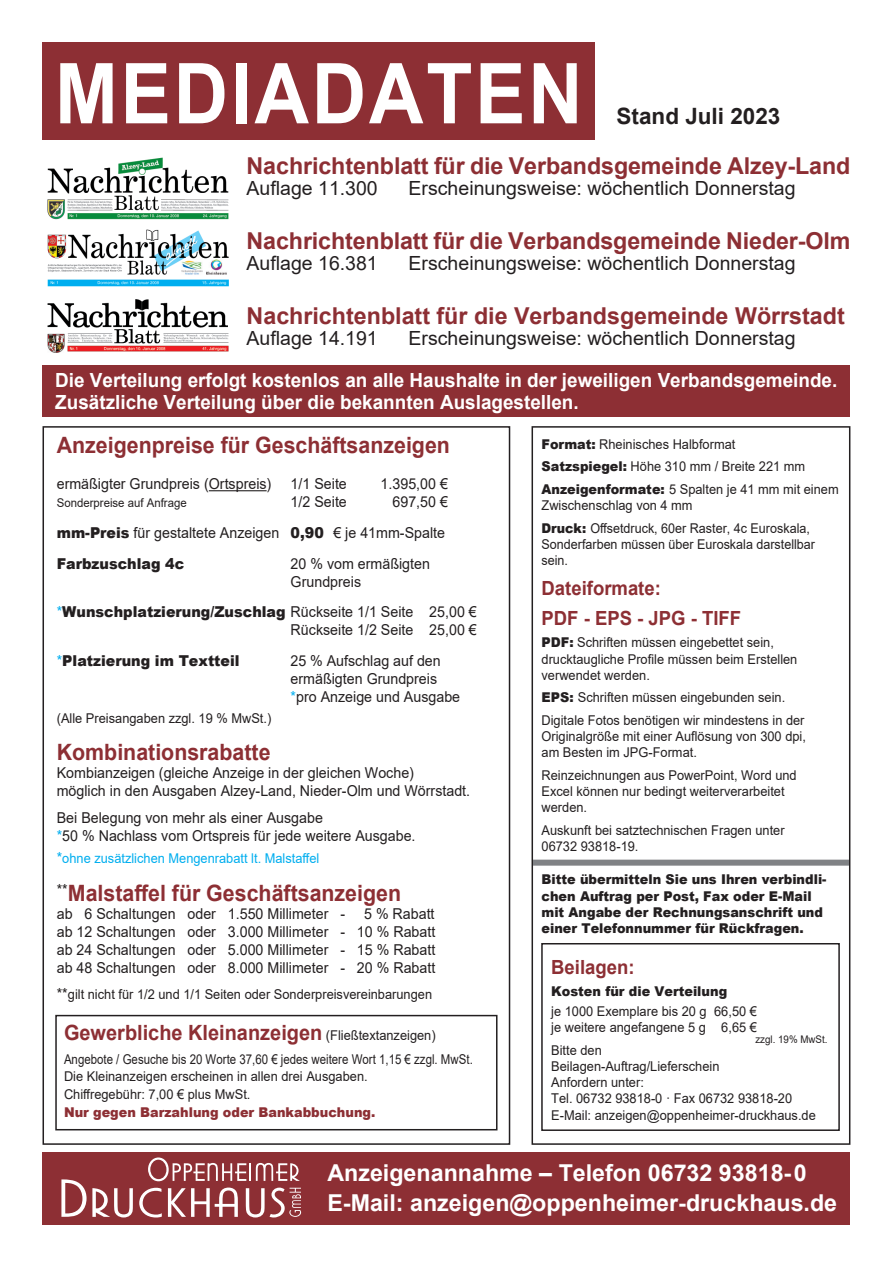
<style>
.page{position:relative;width:893px;height:1263px;background:#fff}
.page>*{position:absolute;margin:0;border:0;box-sizing:border-box;transform-origin:0 0}
.t1{font:700 84px "Arial";letter-spacing:.035em;color:#fff;scale:.9 1}
.t2{font:700 23.25px "Arial";letter-spacing:-.005em;color:#8d2f34}
.t3{font:700 23.25px/30px "Arial";color:#fff}
.t4{font:700 22.5px "Arial";color:#8d2f34;scale:.95 1}
.t5{font:700 22.5px "Arial";color:#231f20}
.t6{font:700 21px "Arial";color:#8d2f34;scale:.95 1}
.t7{font:19.5px "Arial";color:#231f20}
.t8{font:700 19.5px/21.8px "Arial";color:#fff}
.t9{font:700 19.5px/29.8px "Arial";color:#8d2f34;scale:.95 1}
.t10{font:15px/18px "Arial";color:#231f20;scale:.95 1}
.t11{font:900 15px "Arial";color:#231f20;scale:.95 1}
.t12{font:13.5px/16.2px "Arial";color:#231f20;scale:.95 1}
.t13{font:900 13.5px/16.2px "Arial";color:#231f20;scale:.95 1}
.t14{font:13.5px/17.7px "Arial";color:#231f20;scale:.85 1}
.t15{font:13.5px/16.2px "Arial";color:#231f20;scale:.93 1}
.t16{font:13.5px "Arial";color:#00aeef;scale:.95 1}
.t17{font:900 13.5px "Arial";color:#8d2f34;scale:.95 1}
.t18{font:12px "Arial";color:#231f20;scale:.95 1}
.t19{font:10.5px "Arial";color:#231f20;scale:.93 1}
.s1{color:#fff}
.s2{font-weight:900}
.s3{color:#00aeef}
.s4{font-weight:400;color:#00aeef}
.s5{font-size:15px}
.s6{font-weight:400;font-size:13.5px;color:#231f20}
</style>
<div class="page">
<div style="left:43px;top:43px;width:552px;height:97px;background:#8d2f34"></div>
<div style="left:43px;top:366px;width:807px;height:51px;background:#8d2f34"></div>
<div style="left:43px;top:1152px;width:807px;height:73px;background:#8d2f34"></div>
<svg style="left:148px;top:1157px;width:152px;height:24px"></svg>
<svg style="left:61px;top:1179px;width:72px;height:38px"></svg>
<svg style="left:139px;top:1188px;width:23px;height:29px"></svg>
<svg style="left:168px;top:1187px;width:70px;height:30px"></svg>
<svg style="left:246px;top:1187px;width:55px;height:30px"></svg>
<img style="left:48px;top:157px;width:181px;height:196px">
<div style="left:533px;top:860px;width:316px;height:6px;background:#808285"></div>
<div style="left:531px;top:426px;width:319px;height:719px;border:2px solid #231f20"></div>
<div style="left:541px;top:943px;width:299px;height:188px;border:2px solid #231f20"></div>
<hr style="left:209px;top:490px;width:58px;height:1px;background:#231f20">
<div style="left:43px;top:426px;width:467px;height:719px;border:2px solid #231f20"></div>
<div style="left:55px;top:1015px;width:442px;height:115px;border:2px solid #231f20"></div>
<h1 class="t1" style="left:55px;top:35px;width:588px">MEDIADATEN</h1>
<h3 class="t5" style="left:617px;top:100px;width:165px">Stand Juli 2023</h3>
<h2 class="t2" style="left:247px;top:150px;width:605px">Nachrichtenblatt für die Verbandsgemeinde Alzey-Land</h2>
<h3 class="t7" style="left:247px;top:175px;width:133px">Auflage 11.300</h3>
<h3 class="t7" style="left:409px;top:175px;width:388px">Erscheinungsweise: wöchentlich Donnerstag</h3>
<h2 class="t2" style="left:247px;top:225px;width:605px">Nachrichtenblatt für die Verbandsgemeinde Nieder-Olm</h2>
<h3 class="t7" style="left:247px;top:250px;width:133px">Auflage 16.381</h3>
<h3 class="t7" style="left:409px;top:250px;width:388px">Erscheinungsweise: wöchentlich Donnerstag</h3>
<h2 class="t2" style="left:247px;top:299px;width:600px">Nachrichtenblatt für die Verbandsgemeinde Wörrstadt</h2>
<h3 class="t7" style="left:247px;top:325px;width:133px">Auflage 14.191</h3>
<h3 class="t7" style="left:409px;top:325px;width:388px">Erscheinungsweise: wöchentlich Donnerstag</h3>
<h3 class="t8" style="left:55px;top:370px;width:784px">Die Verteilung erfolgt kostenlos an alle Haushalte in der jeweiligen Verbandsgemeinde.<br>Zusätzliche Verteilung über die bekannten Auslagestellen.</h3>
<h3 class="t4" style="left:57px;top:429px;width:415px">Anzeigenpreise für Geschäftsanzeigen</h3>
<p class="t10" style="left:57px;top:475px;width:227px">ermäßigter Grundpreis (Ortspreis)</p>
<p class="t10" style="left:291px;top:475px;width:61px">1/1 Seite</p>
<p class="t10" style="left:381px;top:475px;width:72px">1.395,00 €</p>
<p class="t18" style="left:57px;top:495px;width:138px">Sonderpreise auf Anfrage</p>
<p class="t10" style="left:291px;top:493px;width:61px">1/2 Seite</p>
<p class="t10" style="left:57px;top:486px;width:413px;line-height:30.8px;text-indent:324px"><span class="s1">0.</span>697,50 € <span class="s2">mm-Preis</span> für gestaltete Anzeigen <span class="s2">0,90</span> € je 41mm-Spalte<br><span class="s2">Farbzuschlag 4c</span></p>
<p class="t10" style="left:291px;top:554px;width:148px">20 % vom ermäßigten<br>Grundpreis</p>
<p class="t10" style="left:57px;top:603px;width:444px;text-align:right"><span class="s3">*</span><span class="s2">Wunschplatzierung/Zuschlag</span> Rückseite 1/1 Seite 25,00 €<br>Rückseite 1/2 Seite 25,00 €</p>
<p class="t11" style="left:57px;top:650px;width:194px"><span class="s4">*</span>Platzierung im Textteil</p>
<p class="t10" style="left:291px;top:652px;width:180px">25 % Aufschlag auf den ermäßigten Grundpreis <span class="s3">*</span>pro Anzeige und Ausgabe</p>
<p class="t12" style="left:57px;top:710px;width:227px">(Alle Preisangaben zzgl. 19 % MwSt.)</p>
<h3 class="t4" style="left:57px;top:736px;width:227px">Kombinationsrabatte</h3>
<p class="t10" style="left:57px;top:764px;width:437px">Kombianzeigen (gleiche Anzeige in der gleichen Woche)<br>möglich in den Ausgaben Alzey-Land, Nieder-Olm und Wörrstadt.</p>
<p class="t10" style="left:57px;top:808px;width:379px">Bei Belegung von mehr als einer Ausgabe<br><span class="s3">*</span>50 % Nachlass vom Ortspreis für jede weitere Ausgabe.</p>
<p class="t16" style="left:57px;top:849px;width:278px"><span class="s5">*</span>ohne zusätzlichen Mengenrabatt lt. Malstaffel</p>
<h3 class="t4" style="left:57px;top:877px;width:364px"><sup>**</sup>Malstaffel für Geschäftsanzeigen</h3>
<p class="t10" style="left:57px;top:904px;width:305px">ab 6 Schaltungen oder 1.550 Millimeter -</p>
<p class="t10" style="left:57px;top:904px;width:400px;text-align:justify;text-indent:307px">5 % Rabatt ab 12 Schaltungen oder 3.000 Millimeter - 10 % Rabatt ab 24 Schaltungen oder 5.000 Millimeter - 15 % Rabatt ab 48 Schaltungen oder 8.000 Millimeter - 20 % Rabatt</p>
<p class="t12" style="left:57px;top:986px;width:397px"><span class="s5">**</span>gilt nicht für 1/2 und 1/1 Seiten oder Sonderpreisvereinbarungen</p>
<h3 class="t6" style="left:64px;top:1017px;width:393px">Gewerbliche Kleinanzeigen <span class="s6">(Fließtextanzeigen)</span></h3>
<p class="t14" style="left:64px;top:1050px;width:482px">Angebote / Gesuche bis 20 Worte 37,60 € jedes weitere Wort 1,15 € zzgl. MwSt.<br>Die Kleinanzeigen erscheinen in allen drei Ausgaben.<br>Chiffregebühr: 7,00 € plus MwSt.</p>
<p class="t17" style="left:64px;top:1102px;width:329px">Nur gegen Barzahlung oder Bankabbuchung.</p>
<p class="t12" style="left:542px;top:433px;width:314px;line-height:22.5px"><span class="s2">Format:</span> Rheinisches Halbformat<br><span class="s2">Satzspiegel:</span> Höhe 310 mm / Breite 221 mm<br><span class="s2">Anzeigenformate:</span> 5 Spalten je 41 mm mit einem</p>
<p class="t12" style="left:542px;top:494px;width:284px;line-height:22.6px">Zwischenschlag von 4 mm<br><span class="s2">Druck:</span> Offsetdruck, 60er Raster, 4c Euroskala,</p>
<p class="t15" style="left:542px;top:536px;width:296px">Sonderfarben müssen über Euroskala darstellbar sein.</p>
<h3 class="t9" style="left:542px;top:573px;width:212px">Dateiformate:<br>PDF - EPS - JPG - TIFF</h3>
<p class="t12" style="left:542px;top:634px;width:271px"><span class="s2">PDF:</span> Schriften müssen eingebettet sein, drucktaugliche Profile müssen beim Erstellen verwendet werden.</p>
<p class="t12" style="left:542px;top:686px;width:278px;line-height:22.5px"><span class="s2">EPS:</span> Schriften müssen eingebunden sein.<br>Digitale Fotos benötigen wir mindestens in der</p>
<p class="t12" style="left:542px;top:728px;width:280px">Originalgröße mit einer Auflösung von 300 dpi, am Besten im JPG-Format.</p>
<p class="t12" style="left:542px;top:767px;width:270px">Reinzeichnungen aus PowerPoint, Word und<br>Excel können nur bedingt weiterverarbeitet werden.</p>
<p class="t12" style="left:542px;top:822px;width:257px">Auskunft bei satztechnischen Fragen unter<br>06732 93818-19.</p>
<p class="t13" style="left:542px;top:871px;width:301px">Bitte übermitteln Sie uns Ihren verbindli&shy;chen Auftrag per Post, Fax oder E-Mail mit Angabe der Rechnungsanschrift und einer Telefonnummer für Rückfragen.</p>
<h3 class="t9" style="left:551px;top:953px;width:89px">Beilagen:</h3>
<p class="t13" style="left:551px;top:982px;width:187px">Kosten für die Verteilung</p>
<p class="t12" style="left:551px;top:1003px;width:218px">je 1000 Exemplare bis 20 g 66,50 € je weitere angefangene 5 g 6,65 €</p>
<p class="t12" style="left:551px;top:1042px;width:280px">Bitte den<br>Beilagen-Auftrag/Lieferschein<br>Anfordern unter:<br>Tel. 06732 93818-0 · Fax 06732 93818-20<br>E-Mail: anzeigen@oppenheimer-druckhaus.de</p>
<p class="t19" style="left:755px;top:1032px;width:79px">zzgl. 19% MwSt.</p>
<h2 class="t3" style="left:327px;top:1158px;width:511px">Anzeigenannahme – Telefon 06732 93818-0<br>E-Mail: anzeigen@oppenheimer-druckhaus.de</h2>
</div>
